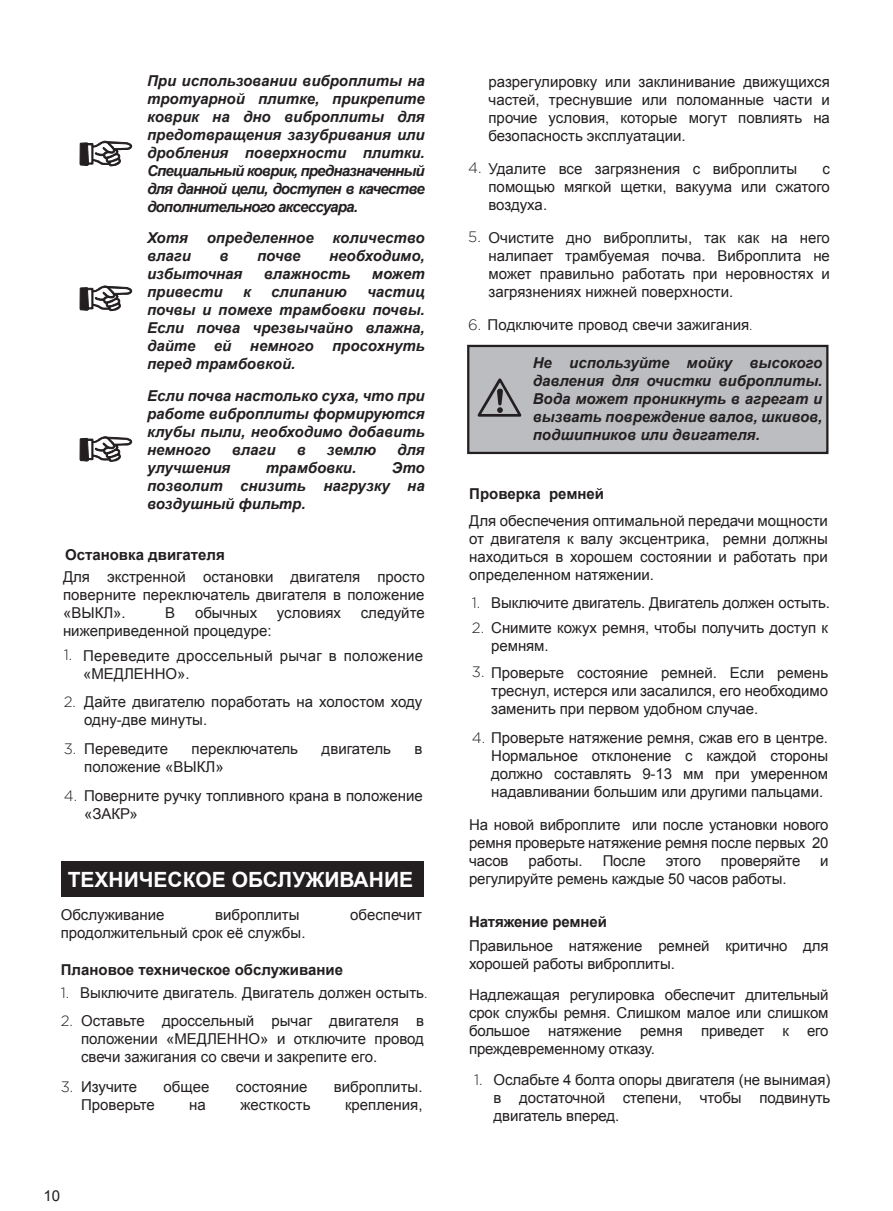
<style>
.page{position:relative;width:893px;height:1211px;background:#fff}
.page>*{position:absolute;margin:0;border:0;box-sizing:border-box;transform-origin:0 0}
.t1{font:700 21px "Arial";color:#fff}
.t2{font:15px/18px "Arial";color:#231f20;text-align:justify}
.t3{font:italic 700 15px/18px "Arial";color:#231f20;text-align:justify}
.t4{font:700 15px "Arial";color:#231f20}
.t5{font:300 15px "Gotham";color:#231f20}
.s1{font-family:"Gotham";font-weight:300}
</style>
<div class="page">
<div style="left:468px;top:346px;width:359px;height:107px;background:#bcbdc0"></div>
<div style="left:467px;top:345px;width:361px;height:109px;border:2px solid #231f20"></div>
<svg style="left:477px;top:378px;width:44px;height:39px"></svg>
<svg style="left:79px;top:140px;width:53px;height:27px"></svg>
<svg style="left:79px;top:285px;width:53px;height:27px"></svg>
<svg style="left:79px;top:436px;width:53px;height:26px"></svg>
<div style="left:61px;top:861px;width:362px;height:35px;background:#231f20"></div>
<p class="t3" style="left:147px;top:73px;width:279px">При использовании виброплиты на тротуарной плитке, прикрепите коврик на дно виброплиты для предотвращения зазубривания или дробления поверхности плитки.<br>Специальный коврик, предназначенный для данной цели, доступен в качестве дополнительного аксессуара.</p>
<p class="t3" style="left:147px;top:229px;width:42px">Хотя</p>
<p class="t3" style="left:207px;top:229px;width:108px">определенное</p>
<p class="t3" style="left:332px;top:229px;width:94px">количество</p>
<p class="t3" style="left:147px;top:247px;width:45px">влаги</p>
<p class="t3" style="left:219px;top:247px;width:11px">в</p>
<p class="t3" style="left:257px;top:247px;width:45px">почве</p>
<p class="t3" style="left:329px;top:247px;width:97px">необходимо,</p>
<p class="t3" style="left:147px;top:265px;width:97px">избыточная</p>
<p class="t3" style="left:264px;top:265px;width:88px">влажность</p>
<p class="t3" style="left:372px;top:265px;width:54px">может</p>
<p class="t3" style="left:147px;top:283px;width:77px">привести</p>
<p class="t3" style="left:243px;top:283px;width:9px">к</p>
<p class="t3" style="left:271px;top:283px;width:77px">слипанию</p>
<p class="t3" style="left:147px;top:283px;width:279px;text-indent:220px">частиц почвы и помехе трамбовки почвы.<br>Если почва чрезвычайно влажна, дайте ей немного просохнуть перед трамбовкой.</p>
<p class="t3" style="left:147px;top:387px;width:279px">Если почва настолько суха, что при работе виброплиты формируются клубы пыли, необходимо добавить немного</p>
<p class="t3" style="left:232px;top:441px;width:45px">влаги</p>
<p class="t3" style="left:297px;top:441px;width:11px">в</p>
<p class="t3" style="left:327px;top:441px;width:51px">землю</p>
<p class="t3" style="left:397px;top:441px;width:29px">для</p>
<p class="t3" style="left:147px;top:459px;width:85px">улучшения</p>
<p class="t3" style="left:266px;top:459px;width:92px">трамбовки.</p>
<p class="t3" style="left:147px;top:459px;width:279px;text-indent:244px">Это позволит снизить нагрузку на воздушный фильтр.</p>
<p class="t4" style="left:65px;top:544px;width:161px">Остановка двигателя</p>
<p class="t2" style="left:63px;top:567px;width:363px">Для экстренной остановки двигателя просто поверните переключатель двигателя в положение «ВЫКЛ».</p>
<p class="t2" style="left:165px;top:603px;width:12px">В</p>
<p class="t2" style="left:195px;top:603px;width:64px">обычных</p>
<p class="t2" style="left:277px;top:603px;width:66px">условиях</p>
<p class="t2" style="left:361px;top:603px;width:65px">следуйте</p>
<p class="t2" style="left:83px;top:618px;width:342px;line-height:25px;text-indent:-20px">нижеприведенной процедуре:<br>Переведите дроссельный рычаг в положение</p>
<p class="t2" style="left:83px;top:659px;width:341px;line-height:28.8px">«МЕДЛЕННО».<br>Дайте двигателю поработать на холостом ходу</p>
<p class="t2" style="left:84px;top:706px;width:124px;line-height:28.5px">одну-две минуты.<br>Переведите</p>
<p class="t5" style="left:64px;top:647px;width:10px">1.</p>
<p class="t5" style="left:64px;top:693px;width:14px">2.</p>
<p class="t5" style="left:64px;top:740px;width:14px">3.</p>
<p class="t5" style="left:64px;top:787px;width:15px">4.</p>
<p class="t2" style="left:192px;top:740px;width:108px">переключатель</p>
<p class="t2" style="left:321px;top:740px;width:71px">двигатель</p>
<p class="t2" style="left:414px;top:740px;width:9px">в</p>
<p class="t2" style="left:84px;top:752px;width:340px;line-height:29.5px">положение «ВЫКЛ»<br>Поверните ручку топливного крана в положение</p>
<p class="t2" style="left:84px;top:805px;width:55px">«ЗАКР»</p>
<h1 class="t1" style="left:68px;top:865px;width:347px">ТЕХНИЧЕСКОЕ ОБСЛУЖИВАНИЕ</h1>
<p class="t2" style="left:61px;top:905px;width:105px">Обслуживание</p>
<p class="t2" style="left:215px;top:905px;width:86px">виброплиты</p>
<p class="t2" style="left:350px;top:905px;width:73px">обеспечит</p>
<p class="t2" style="left:61px;top:923px;width:246px">продолжительный срок её службы.</p>
<p class="t4" style="left:61px;top:959px;width:284px">Плановое техническое обслуживание</p>
<p class="t2" style="left:61px;top:983px;width:368px"><span class="s1">1.</span> Выключите двигатель<span class="s1">.</span> Двигатель должен остыть<span class="s1">.</span></p>
<p class="t5" style="left:61px;top:1012px;width:14px">2.</p>
<p class="t2" style="left:81px;top:1012px;width:344px">Оставьте дроссельный рычаг двигателя в положении «МЕДЛЕННО» и отключите провод свечи зажигания со свечи и закрепите его.</p>
<p class="t2" style="left:81px;top:1078px;width:58px">Изучите</p>
<p class="t2" style="left:164px;top:1078px;width:47px">общее</p>
<p class="t2" style="left:236px;top:1078px;width:73px">состояние</p>
<p class="t2" style="left:334px;top:1078px;width:90px">виброплиты.</p>
<p class="t2" style="left:81px;top:1096px;width:75px">Проверьте</p>
<p class="t2" style="left:189px;top:1096px;width:18px">на</p>
<p class="t2" style="left:240px;top:1096px;width:72px">жесткость</p>
<p class="t2" style="left:345px;top:1096px;width:79px">крепления,</p>
<p class="t5" style="left:61px;top:1078px;width:14px">3.</p>
<p class="t2" style="left:43px;top:1186px;width:18px">10</p>
<p class="t5" style="left:468px;top:159px;width:15px">4.</p>
<p class="t5" style="left:468px;top:229px;width:14px">5.</p>
<p class="t2" style="left:488px;top:73px;width:343px">разрегулировку или заклинивание движущихся частей, треснувшие или поломанные части и прочие условия, которые могут повлиять на безопасность эксплуатации.</p>
<p class="t2" style="left:488px;top:160px;width:310px">Удалите все загрязнения с виброплиты</p>
<p class="t2" style="left:488px;top:160px;width:343px;text-indent:334px">с помощью мягкой щетки, вакуума или сжатого воздуха.</p>
<p class="t2" style="left:488px;top:229px;width:343px">Очистите дно виброплиты, так как на него налипает трамбуемая почва. Виброплита не может правильно работать при неровностях и загрязнениях нижней поверхности.</p>
<p class="t2" style="left:468px;top:316px;width:286px"><span class="s1">6.</span> Подключите провод свечи зажигания<span class="s1">.</span></p>
<p class="t3" style="left:532px;top:354px;width:291px">Не используйте мойку высокого давления для очистки виброплиты.<br>Вода может проникнуть в агрегат и вызвать повреждение валов, шкивов, подшипников или двигателя.</p>
<p class="t4" style="left:469px;top:484px;width:136px">Проверка ремней</p>
<p class="t2" style="left:469px;top:512px;width:360px">Для обеспечения оптимальной передачи мощности от двигателя к валу эксцентрика, ремни должны находиться в хорошем состоянии и работать при определенном натяжении.</p>
<p class="t2" style="left:472px;top:594px;width:359px"><span class="s1">1.</span> Выключите двигатель. Двигатель должен остыть.</p>
<p class="t2" style="left:491px;top:619px;width:338px;text-indent:-19px"><span class="s1">2.</span> Снимите кожух ремня, чтобы получить доступ к ремням.</p>
<p class="t2" style="left:491px;top:663px;width:338px;text-indent:-19px"><span class="s1">3.</span> Проверьте состояние ремней. Если ремень треснул, истерся или засалился, его необходимо заменить при первом удобном случае.</p>
<p class="t2" style="left:491px;top:729px;width:338px;text-indent:-19px"><span class="s1">4.</span> Проверьте натяжение ремня, сжав его в центре.<br>Нормальное отклонение с каждой стороны должно составлять 9-13 мм при умеренном надавливании большим или другими пальцами.</p>
<p class="t2" style="left:469px;top:815px;width:361px">На новой виброплите или после установки нового ремня проверьте натяжение ремня после первых 20 часов</p>
<p class="t2" style="left:528px;top:851px;width:56px">работы.</p>
<p class="t2" style="left:602px;top:851px;width:45px">После</p>
<p class="t2" style="left:665px;top:851px;width:37px">этого</p>
<p class="t2" style="left:721px;top:851px;width:81px">проверяйте</p>
<p class="t2" style="left:820px;top:851px;width:10px">и</p>
<p class="t2" style="left:469px;top:869px;width:319px">регулируйте ремень каждые 50 часов работы.</p>
<p class="t4" style="left:469px;top:911px;width:139px">Натяжение ремней</p>
<p class="t2" style="left:469px;top:937px;width:361px">Правильное натяжение ремней критично для хорошей работы виброплиты.</p>
<p class="t2" style="left:469px;top:985px;width:361px">Надлежащая регулировка обеспечит длительный срок службы ремня. Слишком малое или слишком большое натяжение ремня приведет к его преждевременному отказу.</p>
<p class="t2" style="left:493px;top:1070px;width:338px;text-indent:-19px"><span class="s1">1.</span> Ослабьте 4 болта опоры двигателя (не вынимая) в достаточной степени, чтобы подвинуть двигатель вперед.</p>
</div>
